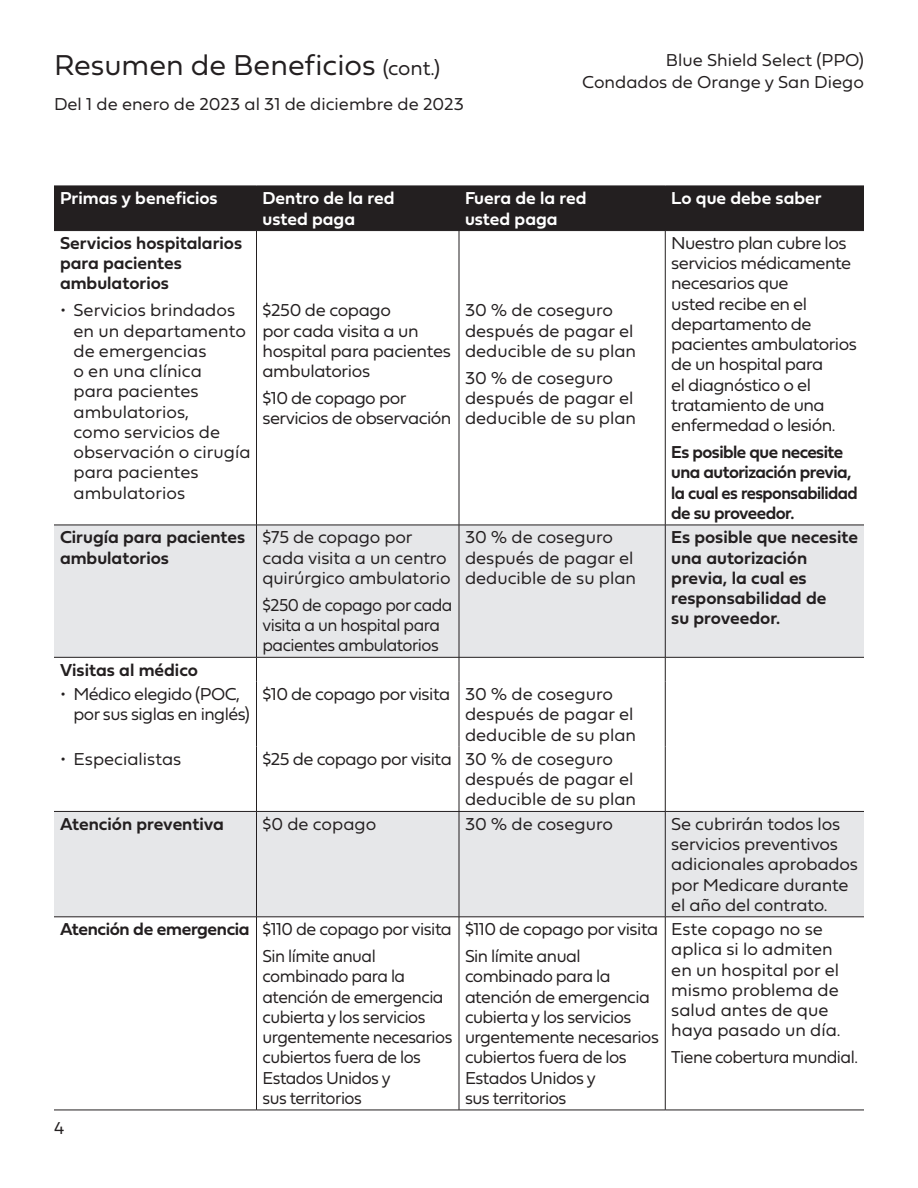
<style>
.page{position:relative;width:918px;height:1188px;background:#fff}
.page>*{position:absolute;margin:0;border:0;box-sizing:border-box;transform-origin:0 0}
.t1{font:30px "Fieldwork Geo Light";color:#231f20}
.t2{font:18px/20.2px "Fieldwork Geo Light";letter-spacing:-.02em;color:#231f20}
.t3{font:18px/20.2px "Fieldwork Geo Light";color:#231f20}
.t4{font:18px/20.2px "Fieldwork Geo Demibold";color:#231f20}
.t5{font:18px/20.2px "Fieldwork Geo Light";letter-spacing:-.02em;color:#231f20;scale:.95 1}
.t6{font:18px/20.2px "Fieldwork Geo Demibold";letter-spacing:-.03em;color:#231f20}
.t7{font:18px/20.2px "Fieldwork Geo Demibold";color:#fff}
.t8{font:18px "Fieldwork Geo Light";letter-spacing:-.02em;color:#231f20;scale:.96 1}
.s1{font-size:21px}
.s2{font-family:"Fieldwork Geo Demibold"}
</style>
<div class="page">
<div style="left:54px;top:187px;width:810px;height:43px;background:#231f20"></div>
<svg style="left:54px;top:526px;width:810px;height:391px;fill:#e6e7e9"></svg>
<hr style="left:54px;top:186px;width:202px;height:1px;background:#231f20">
<hr style="left:256px;top:186px;width:203px;height:1px;background:#231f20">
<hr style="left:256px;top:186px;width:1px;height:44px;background:#231f20">
<hr style="left:459px;top:186px;width:206px;height:1px;background:#231f20">
<hr style="left:459px;top:186px;width:1px;height:44px;background:#231f20">
<hr style="left:665px;top:186px;width:199px;height:1px;background:#231f20">
<hr style="left:665px;top:186px;width:1px;height:44px;background:#231f20">
<hr style="left:54px;top:230px;width:202px;height:1px;background:#231f20">
<hr style="left:256px;top:230px;width:203px;height:1px;background:#231f20">
<hr style="left:256px;top:231px;width:1px;height:294px;background:#231f20">
<hr style="left:459px;top:230px;width:206px;height:1px;background:#231f20">
<hr style="left:459px;top:231px;width:1px;height:294px;background:#231f20">
<hr style="left:665px;top:230px;width:199px;height:1px;background:#231f20">
<hr style="left:665px;top:231px;width:1px;height:294px;background:#231f20">
<hr style="left:54px;top:525px;width:202px;height:1px;background:#231f20">
<hr style="left:256px;top:525px;width:203px;height:1px;background:#231f20">
<hr style="left:256px;top:525px;width:1px;height:132px;background:#231f20">
<hr style="left:459px;top:525px;width:206px;height:1px;background:#231f20">
<hr style="left:459px;top:525px;width:1px;height:132px;background:#231f20">
<hr style="left:665px;top:525px;width:199px;height:1px;background:#231f20">
<hr style="left:665px;top:525px;width:1px;height:132px;background:#231f20">
<hr style="left:54px;top:657px;width:202px;height:1px;background:#231f20">
<hr style="left:256px;top:657px;width:203px;height:1px;background:#231f20">
<svg style="left:256px;top:658px;width:1px;height:24px"></svg>
<hr style="left:459px;top:657px;width:206px;height:1px;background:#231f20">
<svg style="left:459px;top:658px;width:1px;height:24px"></svg>
<hr style="left:665px;top:657px;width:199px;height:1px;background:#231f20">
<svg style="left:665px;top:658px;width:1px;height:24px"></svg>
<hr style="left:256px;top:682px;width:1px;height:65px;background:#231f20">
<hr style="left:459px;top:682px;width:1px;height:65px;background:#231f20">
<hr style="left:665px;top:682px;width:1px;height:65px;background:#231f20">
<hr style="left:256px;top:747px;width:1px;height:64px;background:#231f20">
<hr style="left:459px;top:747px;width:1px;height:64px;background:#231f20">
<hr style="left:665px;top:747px;width:1px;height:64px;background:#231f20">
<hr style="left:54px;top:811px;width:202px;height:1px;background:#231f20">
<hr style="left:256px;top:811px;width:203px;height:1px;background:#231f20">
<hr style="left:256px;top:812px;width:1px;height:105px;background:#231f20">
<hr style="left:459px;top:811px;width:206px;height:1px;background:#231f20">
<hr style="left:459px;top:812px;width:1px;height:105px;background:#231f20">
<hr style="left:665px;top:811px;width:199px;height:1px;background:#231f20">
<hr style="left:665px;top:812px;width:1px;height:105px;background:#231f20">
<hr style="left:54px;top:917px;width:202px;height:1px;background:#231f20">
<hr style="left:256px;top:917px;width:203px;height:1px;background:#231f20">
<hr style="left:256px;top:917px;width:1px;height:193px;background:#231f20">
<hr style="left:459px;top:917px;width:206px;height:1px;background:#231f20">
<hr style="left:459px;top:917px;width:1px;height:193px;background:#231f20">
<hr style="left:665px;top:917px;width:199px;height:1px;background:#231f20">
<hr style="left:665px;top:917px;width:1px;height:193px;background:#231f20">
<hr style="left:54px;top:1110px;width:202px;height:1px;background:#231f20">
<hr style="left:256px;top:1110px;width:203px;height:1px;background:#231f20">
<hr style="left:459px;top:1110px;width:206px;height:1px;background:#231f20">
<hr style="left:665px;top:1110px;width:199px;height:1px;background:#231f20">
<h1 class="t1" style="left:54px;top:41px;width:388px">Resumen de Beneficios <span class="s1">(cont.)</span></h1>
<p class="t3" style="left:54px;top:93px;width:411px">Del 1 de enero de 2023 al 31 de diciembre de 2023</p>
<p class="t3" style="left:582px;top:49px;width:283px;line-height:21.6px;text-align:right">Blue Shield Select (PPO)<br>Condados de Orange y San Diego</p>
<p class="t7" style="left:60px;top:187px;width:159px">Primas y beneficios</p>
<p class="t7" style="left:262px;top:187px;width:134px">Dentro de la red usted paga</p>
<p class="t7" style="left:465px;top:187px;width:123px">Fuera de la red usted paga</p>
<p class="t7" style="left:671px;top:187px;width:152px">Lo que debe saber</p>
<p class="t4" style="left:60px;top:232px;width:184px">Servicios hospitalarios para pacientes ambulatorios</p>
<p class="t3" style="left:74px;top:299px;width:179px;text-indent:-14px">• Servicios brindados en un departamento de emergencias<br>o en una clínica<br>para pacientes ambulatorios,<br>como servicios de observación o cirugía para pacientes ambulatorios</p>
<p class="t2" style="left:262px;top:299px;width:190px">$250 de copago<br>por cada visita a un hospital para pacientes ambulatorios</p>
<p class="t2" style="left:671px;top:232px;width:187px">Nuestro plan cubre los servicios médicamente necesarios que<br>usted recibe en el departamento de pacientes ambulatorios de un hospital para<br>el diagnóstico o el tratamiento de una enfermedad o lesión.</p>
<p class="t6" style="left:671px;top:441px;width:188px">Es posible que necesite una autorización previa, la cual es responsabilidad de su proveedor.</p>
<p class="t3" style="left:465px;top:299px;width:173px">30 % de coseguro después de pagar el deducible de su plan</p>
<p class="t3" style="left:465px;top:367px;width:173px">30 % de coseguro después de pagar el deducible de su plan</p>
<p class="t2" style="left:262px;top:387px;width:190px">$10 de copago por servicios de observación</p>
<p class="t4" style="left:60px;top:526px;width:187px">Cirugía para pacientes ambulatorios</p>
<p class="t2" style="left:262px;top:526px;width:190px">$75 de copago por cada visita a un centro quirúrgico ambulatorio</p>
<p class="t5" style="left:262px;top:594px;width:202px">$250 de copago por cada visita a un hospital para pacientes ambulatorios</p>
<p class="t3" style="left:465px;top:526px;width:173px">30 % de coseguro después de pagar el deducible de su plan</p>
<p class="t4" style="left:671px;top:526px;width:188px">Es posible que necesite una autorización previa, la cual es responsabilidad de<br>su proveedor.</p>
<p class="t4" style="left:60px;top:659px;width:139px">Visitas al médico</p>
<p class="t2" style="left:74px;top:683px;width:178px;text-indent:-14px">• Médico elegido (POC, por sus siglas en inglés)</p>
<p class="t3" style="left:465px;top:683px;width:173px;text-indent:-202px">$10 de copago por visita 30 % de coseguro después de pagar el deducible de su plan</p>
<p class="t3" style="left:60px;top:748px;width:123px">• Especialistas</p>
<p class="t3" style="left:465px;top:748px;width:173px;text-indent:-202px">$25 de copago por visita 30 % de coseguro después de pagar el deducible de su plan</p>
<p class="t4" style="left:60px;top:813px;width:165px">Atención preventiva</p>
<p class="t3" style="left:262px;top:813px;width:115px">$0 de copago</p>
<p class="t3" style="left:465px;top:813px;width:150px">30 % de coseguro</p>
<p class="t2" style="left:671px;top:813px;width:188px">Se cubrirán todos los servicios preventivos adicionales aprobados por Medicare durante el año del contrato.</p>
<p class="t2" style="left:262px;top:915px;width:191px;line-height:27px;text-indent:-202px"><span class="s2">Atención de emergencia</span> $110 de copago por visita<br>Sin límite anual</p>
<p class="t5" style="left:262px;top:965px;width:201px">combinado para la atención de emergencia cubierta y los servicios urgentemente necesarios cubiertos fuera de los<br>Estados Unidos y<br>sus territorios</p>
<p class="t2" style="left:465px;top:915px;width:195px;line-height:27px">$110 de copago por visita<br>Sin límite anual</p>
<p class="t2" style="left:465px;top:965px;width:195px">combinado para la atención de emergencia cubierta y los servicios urgentemente necesarios cubiertos fuera de los<br>Estados Unidos y<br>sus territorios</p>
<p class="t3" style="left:671px;top:918px;width:171px">Este copago no se aplica si lo admiten en un hospital por el mismo problema de salud antes de que haya pasado un día.</p>
<p class="t8" style="left:671px;top:1043px;width:196px">Tiene cobertura mundial.</p>
<p class="t2" style="left:54px;top:1117px;width:12px">4</p>
</div>
